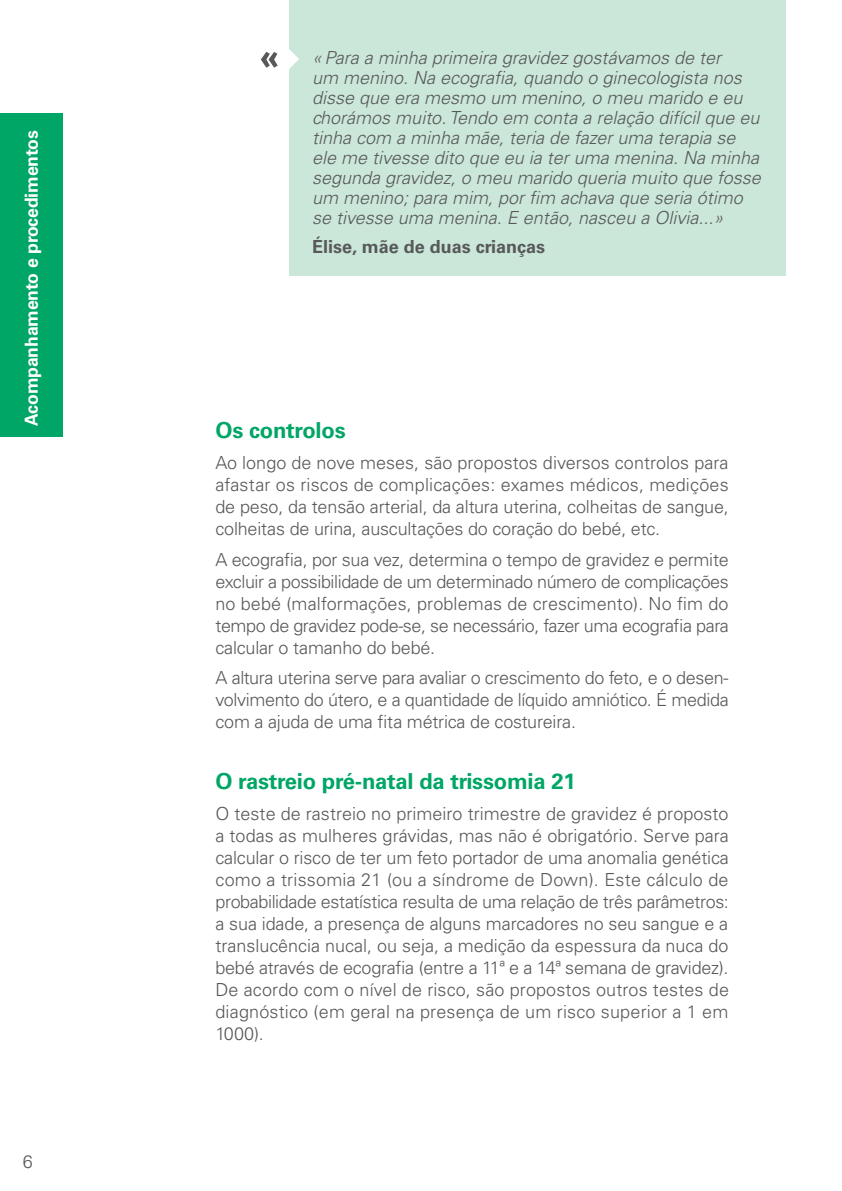
<style>
.page{position:relative;width:842px;height:1191px;background:#fff}
.page>*{position:absolute;margin:0;border:0;box-sizing:border-box;transform-origin:0 0}
.t1{font:700 22px "Univers LT Std";letter-spacing:-.01em;color:#00a665}
.t2{font:300 18px/22px "Univers LT Std";letter-spacing:-.01em;color:#57585a;text-align:justify}
.t3{font:italic 300 18px/20px "Univers LT Std";color:#57585a}
.t4{font:700 18px "Univers LT Std";letter-spacing:-.01em;color:#fff}
.t5{font:700 18px "Univers LT Std";color:#57585a}
</style>
<div class="page">
<div style="left:289px;top:0;width:497px;height:275px;background:#cbe7d9"></div>
<svg style="left:261px;top:49px;width:38px;height:20px"></svg>
<div style="left:0;top:113px;width:62px;height:324px;background:#00a665"></div>
<p class="t4" style="left:21px;top:426px;width:297px;rotate:-90deg">Acompanhamento e procedimentos</p>
<p class="t2" style="left:23px;top:1150px;width:12px">6</p>
<p class="t3" style="left:312px;top:48px;width:450px">«Para a minha primeira gravidez gostávamos de ter<br>um menino. Na ecografia, quando o ginecologista nos disse que era mesmo um menino, o meu marido e eu chorámos muito. Tendo em conta a relação difícil que eu tinha com a minha mãe, teria de fazer uma terapia se ele me tivesse dito que eu ia ter uma menina. Na minha segunda gravidez, o meu marido queria muito que fosse um menino; para mim, por fim achava que seria ótimo se tivesse uma menina. E então, nasceu a Olivia...»</p>
<p class="t5" style="left:312px;top:236px;width:234px">Élise, mãe de duas crianças</p>
<p class="t1" style="left:215px;top:418px;width:132px">Os controlos</p>
<p class="t2" style="left:215px;top:451px;width:515px">Ao longo de nove meses, são propostos diversos controlos para afastar os riscos de complicações: exames médicos, medições de peso, da tensão arterial, da altura uterina, colheitas de sangue, colheitas de urina, auscultações do coração do bebé, etc.</p>
<p class="t2" style="left:215px;top:548px;width:515px">A ecografia, por sua vez, determina o tempo de gravidez e permite excluir a possibilidade de um determinado número de complicações no bebé (malformações, problemas de crescimento). No fim do tempo de gravidez pode-se, se necessário, fazer uma ecografia para calcular o tamanho do bebé.</p>
<p class="t2" style="left:215px;top:666px;width:515px">A altura uterina serve para avaliar o crescimento do feto, e o desen&shy;volvimento do útero, e a quantidade de líquido amniótico. É medida com a ajuda de uma fita métrica de costureira.</p>
<p class="t1" style="left:215px;top:768px;width:362px">O rastreio pré-natal da trissomia 21</p>
<p class="t2" style="left:215px;top:802px;width:515px">O teste de rastreio no primeiro trimestre de gravidez é proposto a todas as mulheres grávidas, mas não é obrigatório. Serve para calcular o risco de ter um feto portador de uma anomalia genética como a trissomia 21 (ou a síndrome de Down). Este cálculo de probabilidade estatística resulta de uma relação de três parâmetros: a sua idade, a presença de alguns marcadores no seu sangue e a translucência nucal, ou seja, a medição da espessura da nuca do bebé através de ecografia (entre a 11ª e a 14ª semana de gravidez).<br>De acordo com o nível de risco, são propostos outros testes de diagnóstico (em geral na presença de um risco superior a 1 em 1000).</p>
</div>
